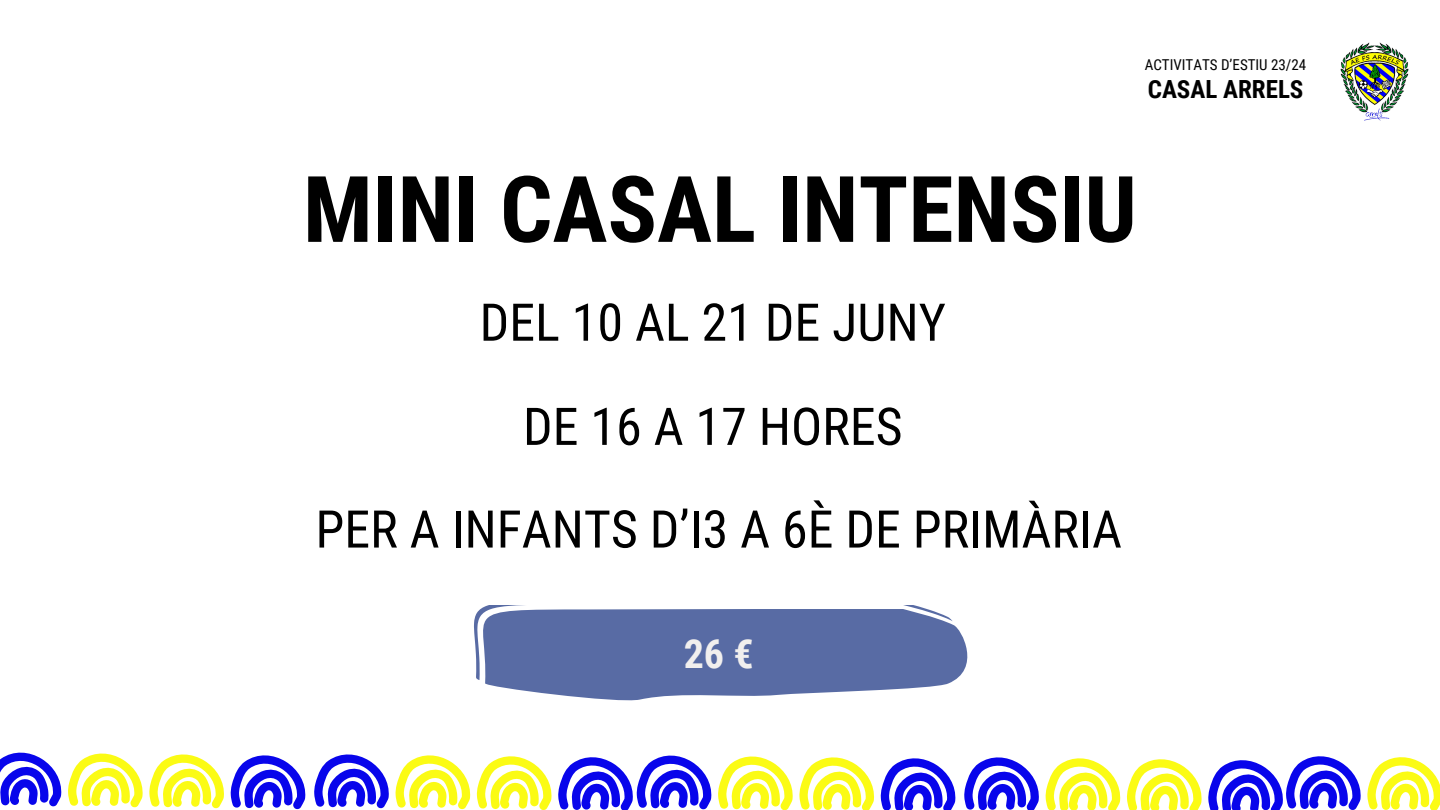
<style>
.page{position:relative;width:1440px;height:810px;background:#fff}
.page>*{position:absolute;margin:0;border:0;box-sizing:border-box;transform-origin:0 0}
.t1{font:700 92px "Roboto Condensed";color:#000}
.t2{font:52px "Roboto Condensed";color:#000}
.t3{font:700 40px "Roboto Condensed";color:#f1efee}
.t4{font:700 25px "Roboto Condensed";color:#000}
.t5{font:15px "Roboto Condensed";color:#000}
</style>
<div class="page">
<img style="left:1340px;top:42px;width:69px;height:79px">
<svg style="left:0;top:752px;width:62px;height:55px"></svg>
<svg style="left:314px;top:754px;width:157px;height:56px"></svg>
<svg style="left:68px;top:753px;width:156px;height:56px"></svg>
<svg style="left:231px;top:755px;width:75px;height:55px"></svg>
<svg style="left:477px;top:755px;width:235px;height:55px"></svg>
<svg style="left:964px;top:757px;width:157px;height:53px"></svg>
<svg style="left:718px;top:756px;width:156px;height:54px"></svg>
<svg style="left:881px;top:758px;width:75px;height:52px"></svg>
<svg style="left:1127px;top:756px;width:313px;height:54px"></svg>
<svg style="left:481px;top:605px;width:446px;height:4px"></svg>
<svg style="left:474px;top:609px;width:494px;height:92px;background:#6c7daf"></svg>
<p class="t5" style="left:1145px;top:56px;width:163px">ACTIVITATS D’ESTIU 23/24</p>
<h4 class="t4" style="left:1148px;top:75px;width:157px">CASAL ARRELS</h4>
<h1 class="t1" style="left:303px;top:157px;width:836px">MINI CASAL INTENSIU</h1>
<h2 class="t2" style="left:480px;top:293px;width:468px">DEL 10 AL 21 DE JUNY</h2>
<h2 class="t2" style="left:523px;top:397px;width:381px">DE 16 A 17 HORES</h2>
<h2 class="t2" style="left:315px;top:499px;width:808px">PER A INFANTS D’I3 A 6È DE PRIMÀRIA</h2>
<p class="t3" style="left:684px;top:631px;width:71px">26 €</p>
</div>
